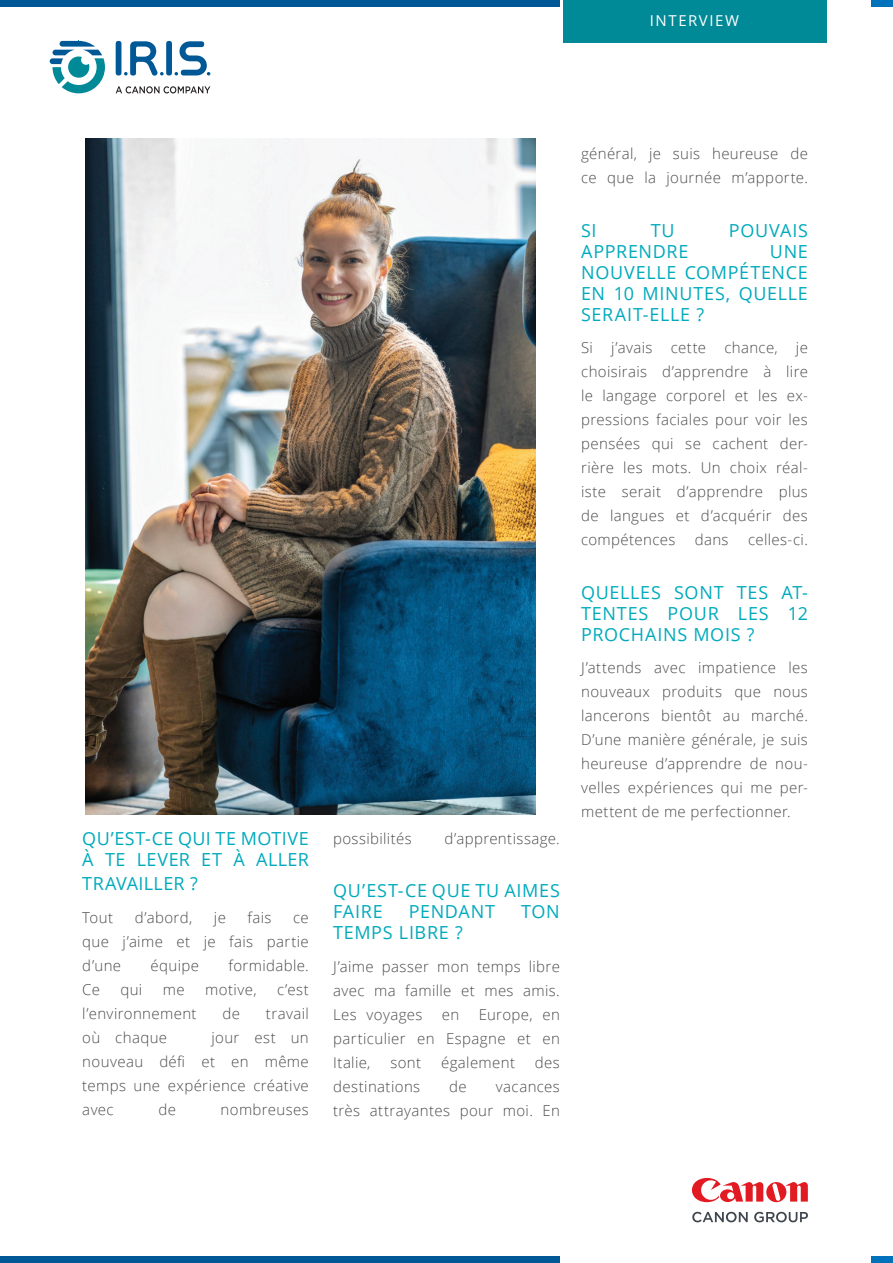
<style>
.page{position:relative;width:893px;height:1263px;background:#fff}
.page>*{position:absolute;margin:0;border:0;box-sizing:border-box;transform-origin:0 0}
.t1{font:18px/21px "Open Sans";letter-spacing:.035em;color:#00aabc}
.t2{font:300 15px/24px "Open Sans";letter-spacing:.025em;color:#4b4c4d;text-align:justify}
.t3{font:15px "Open Sans";letter-spacing:.105em;color:#fff}
</style>
<div class="page">
<div style="left:563px;top:0;width:263px;height:43px;background:#008997"></div>
<img style="left:85px;top:139px;width:450px;height:675px">
<div style="left:872px;top:1256px;width:21px;height:7px;background:#0072bc"></div>
<div style="left:872px;top:0;width:21px;height:6px;background:#0072bc"></div>
<svg style="left:692px;top:1212px;width:56px;height:10px"></svg>
<svg style="left:754px;top:1212px;width:54px;height:10px"></svg>
<svg style="left:692px;top:1178px;width:116px;height:24px"></svg>
<div style="left:0;top:0;width:560px;height:6px;background:#005996"></div>
<div style="left:0;top:1256px;width:560px;height:7px;background:#005996"></div>
<svg style="left:50px;top:41px;width:55px;height:52px"></svg>
<svg style="left:116px;top:86px;width:94px;height:7px"></svg>
<div style="left:116px;top:41px;width:5px;height:35px;background:#005996;border-radius:3px"></div>
<div style="left:166px;top:41px;width:6px;height:35px;background:#005996;border-radius:3px"></div>
<svg style="left:175px;top:41px;width:35px;height:34px"></svg>
<svg style="left:124px;top:41px;width:40px;height:35px"></svg>
<p class="t3" style="left:650px;top:10px;width:91px">INTERVIEW</p>
<p class="t1" style="left:82px;top:827px;width:228px;line-height:21.6px">QU’EST-CE QUI TE MOTIVE<br>À TE LEVER ET À ALLER</p>
<p class="t1" style="left:82px;top:873px;width:117px">TRAVAILLER ?</p>
<p class="t2" style="left:82px;top:905px;width:32px">Tout</p>
<p class="t2" style="left:135px;top:905px;width:59px">d’abord,</p>
<p class="t2" style="left:214px;top:905px;width:13px">je</p>
<p class="t2" style="left:248px;top:905px;width:25px">fais</p>
<p class="t2" style="left:82px;top:905px;width:228px;text-indent:211px">ce que j’aime et je fais partie d’une</p>
<p class="t2" style="left:151px;top:953px;width:50px">équipe</p>
<p class="t2" style="left:229px;top:953px;width:82px">formidable.</p>
<p class="t2" style="left:82px;top:977px;width:19px">Ce</p>
<p class="t2" style="left:120px;top:977px;width:23px">qui</p>
<p class="t2" style="left:163px;top:977px;width:23px">me</p>
<p class="t2" style="left:205px;top:977px;width:53px">motive,</p>
<p class="t2" style="left:277px;top:977px;width:33px">c’est</p>
<p class="t2" style="left:82px;top:1001px;width:116px">l’environnement</p>
<p class="t2" style="left:223px;top:1001px;width:19px">de</p>
<p class="t2" style="left:266px;top:1001px;width:44px">travail</p>
<p class="t2" style="left:82px;top:1025px;width:86px">où chaque</p>
<p class="t2" style="left:82px;top:1025px;width:228px;text-indent:129px">jour est un nouveau défi et en même temps une expérience créative avec</p>
<p class="t2" style="left:158px;top:1097px;width:19px">de</p>
<p class="t2" style="left:221px;top:1097px;width:90px">nombreuses</p>
<p class="t2" style="left:333px;top:826px;width:80px">possibilités</p>
<p class="t2" style="left:444px;top:826px;width:117px">d’apprentissage.</p>
<p class="t1" style="left:333px;top:880px;width:228px">QU’EST-CE QUE TU AIMES<br>FAIRE</p>
<p class="t1" style="left:409px;top:901px;width:88px">PENDANT</p>
<p class="t1" style="left:521px;top:901px;width:40px">TON</p>
<p class="t1" style="left:333px;top:922px;width:131px">TEMPS LIBRE ?</p>
<p class="t2" style="left:333px;top:954px;width:228px">J’aime passer mon temps libre avec ma famille et mes amis.<br>Les voyages</p>
<p class="t2" style="left:333px;top:1002px;width:228px;text-indent:146px">Europe, en particulier en Espagne et en Italie,</p>
<p class="t2" style="left:442px;top:1002px;width:19px">en</p>
<p class="t2" style="left:390px;top:1050px;width:32px">sont</p>
<p class="t2" style="left:441px;top:1050px;width:76px">également</p>
<p class="t2" style="left:535px;top:1050px;width:26px">des</p>
<p class="t2" style="left:333px;top:1074px;width:89px">destinations</p>
<p class="t2" style="left:449px;top:1074px;width:19px">de</p>
<p class="t2" style="left:333px;top:1074px;width:228px;text-align:right">vacances<br>très attrayantes pour moi. En</p>
<p class="t2" style="left:581px;top:141px;width:228px">général, je suis heureuse de ce que la journée m’apporte.</p>
<p class="t1" style="left:581px;top:219px;width:17px">SI</p>
<p class="t1" style="left:651px;top:219px;width:25px">TU</p>
<p class="t1" style="left:729px;top:219px;width:81px">POUVAIS</p>
<p class="t1" style="left:581px;top:240px;width:109px">APPRENDRE</p>
<p class="t1" style="left:581px;top:240px;width:228px;text-align:justify;text-indent:189px">UNE NOUVELLE COMPÉTENCE EN 10 MINUTES, QUELLE SERAIT-ELLE ?</p>
<p class="t2" style="left:581px;top:335px;width:228px">Si j’avais cette chance, je choisirais d’apprendre à lire le langage corporel et les ex&shy;pressions faciales pour voir les pensées qui se cachent der&shy;rière les mots. Un choix réal&shy;iste serait d’apprendre plus de langues et d’acquérir des compétences</p>
<p class="t2" style="left:695px;top:527px;width:35px">dans</p>
<p class="t2" style="left:748px;top:527px;width:61px">celles-ci.</p>
<p class="t1" style="left:581px;top:581px;width:228px;text-align:justify">QUELLES SONT TES AT-TENTES POUR LES 12<br>PROCHAINS MOIS ?</p>
<p class="t2" style="left:581px;top:655px;width:228px">J’attends avec impatience les nouveaux produits que nous lancerons bientôt au marché.<br>D’une manière générale, je suis heureuse d’apprendre de nou&shy;velles expériences qui me per&shy;mettent de me perfectionner.</p>
</div>
